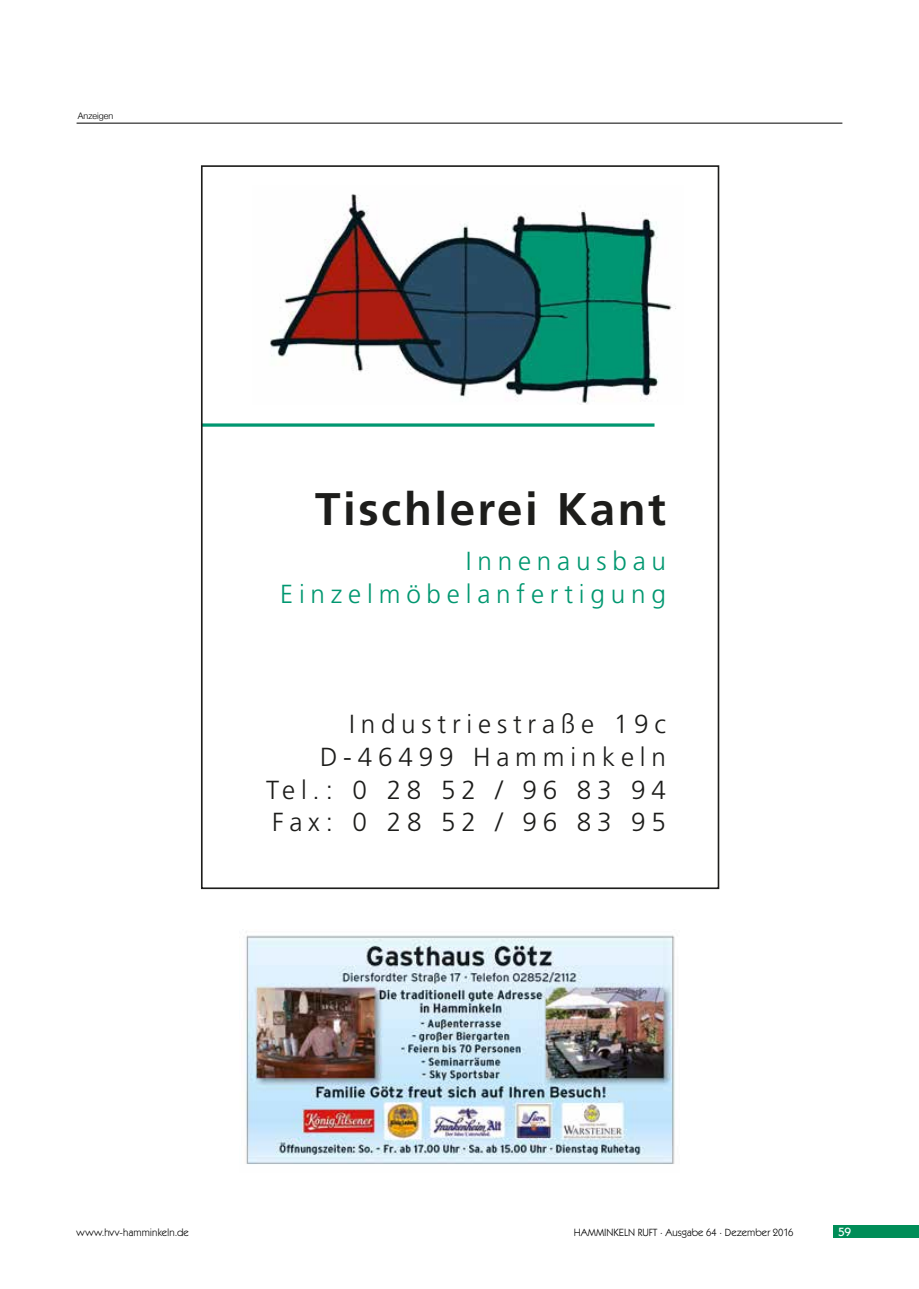
<style>
.page{position:relative;width:919px;height:1289px;background:#fff}
.page>*{position:absolute;margin:0;border:0;box-sizing:border-box;transform-origin:0 0}
.t1{font:700 45.75px "Frutiger";letter-spacing:.055em;color:#1d1d1b}
.t2{font:300 26.1px/32.7px "Frutiger";letter-spacing:.22em;color:#1d1d1b;text-align:right}
.t3{font:300 26.1px/32.7px "Frutiger";letter-spacing:.22em;color:#009770;text-align:right}
.t4{font:500 12px "Itc Kabel";color:#fff}
.t5{font:10.5px "Itc Kabel";color:#000}
.t6{font:300 9px "Helvetica Neue";color:#000}
</style>
<div class="page">
<div style="left:833px;top:1225px;width:85px;height:12px;background:#008d58"></div>
<hr style="left:77px;top:123px;width:765px;height:1px;background:#000">
<hr style="left:201px;top:423px;width:453px;height:3px;background:#009770">
<img style="left:270px;top:194px;width:406px;height:210px">
<img style="left:246px;top:931px;width:429px;height:233px">
<p class="t6" style="left:78px;top:108px;width:37px">Anzeigen</p>
<h1 class="t1" style="left:315px;top:481px;width:352px">Tischlerei Kant</h1>
<p class="t3" style="left:280px;top:545px;width:387px">Innenausbau<br>Einzelmöbelanfertigung</p>
<p class="t2" style="left:266px;top:708px;width:401px">Industriestraße 19c<br>D-46499 Hamminkeln<br>Tel.: 0 28 52 / 96 83 94<br>Fax: 0 28 52 / 96 83 95</p>
<p class="t5" style="left:77px;top:1226px;width:114px">www.hvv-hamminkeln.de</p>
<p class="t5" style="left:573px;top:1226px;width:221px">HAMMINKELN RUFT · Ausgabe 64 · Dezember 2016</p>
<p class="t4" style="left:838px;top:1224px;width:15px">59</p>
</div>
